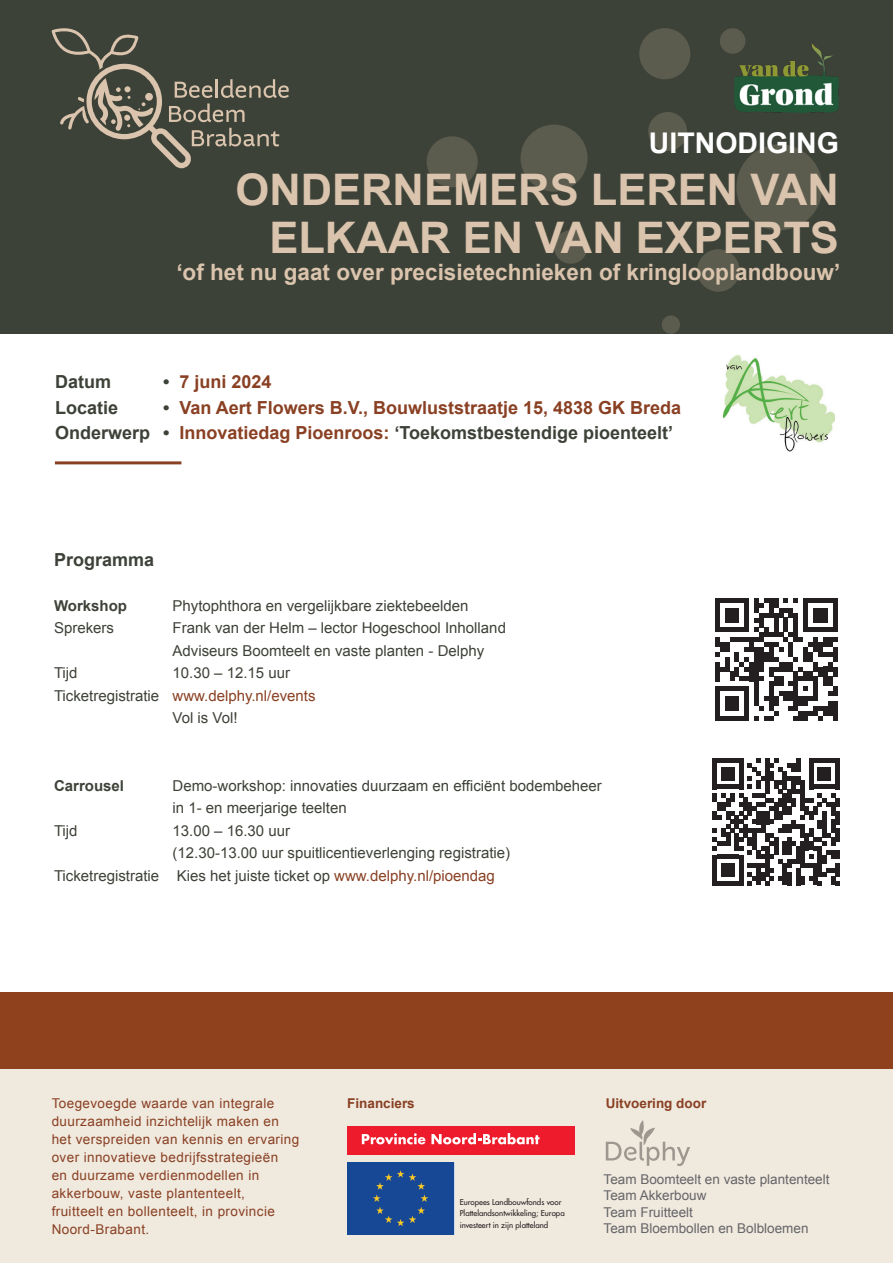
<style>
.page{position:relative;width:893px;height:1263px;background:#fff}
.page>*{position:absolute;margin:0;border:0;box-sizing:border-box;transform-origin:0 0}
.t1{font:700 43.5px/48px "Arial";color:#dbc4ad;text-align:right}
.t2{font:700 28.5px "Arial";color:#fff}
.t3{font:700 22.5px "Arial";color:#dbc4ad}
.bulleted{font:700 18px "Arial";color:#3d4238}
.t4{font:700 18px "Arial";color:#894023}
.bulleted-2{font:15px/22.5px "Arial";color:#3d4238}
.bulleted-3{font:15px "Arial";color:#894023}
.bulleted-4{font:700 15px "Arial";color:#3d4238}
.t5{font:13.5px/18px "Arial";letter-spacing:.03em;color:#894023}
.Heading_footer{font:13.5px "Arial";color:#656568}
.Heading_footer-2{font:700 13.5px "Arial";color:#894023}
.t6{font:500 7.95px/11.4px "Futura Std";color:#231f20}
.s1{color:#3d4238}
.s2{color:#894023}
</style>
<div class="page">
<div style="left:0;top:1062px;width:893px;height:201px;background:#f0e9de"></div>
<div style="left:0;top:992px;width:893px;height:76px;background:#8f401c"></div>
<div style="left:347px;top:1126px;width:228px;height:28px;background:#ee1b2c"></div>
<svg style="left:362px;top:1133px;width:63px;height:11px"></svg>
<svg style="left:431px;top:1133px;width:108px;height:11px"></svg>
<div style="left:347px;top:1163px;width:107px;height:71px;background:#174895"></div>
<svg style="left:606px;top:1120px;width:84px;height:46px"></svg>
<div style="left:0;top:0;width:893px;height:334px;background:#3d4238"></div>
<div style="left:736px;top:144px;width:86px;height:86px;background:#5b5b4e;border-radius:50%"></div>
<div style="left:697px;top:249px;width:43px;height:43px;background:#5b5b4e;border-radius:50%"></div>
<div style="left:554px;top:230px;width:34px;height:34px;background:#5b5b4e;border-radius:50%"></div>
<div style="left:662px;top:315px;width:18px;height:19px;background:#5b5b4e;border-radius:50%"></div>
<div style="left:520px;top:125px;width:68px;height:67px;background:#5b5b4e;border-radius:50%"></div>
<div style="left:427px;top:136px;width:51px;height:51px;background:#5b5b4e;border-radius:50%"></div>
<div style="left:720px;top:28px;width:25px;height:26px;background:#5b5b4e;border-radius:50%"></div>
<div style="left:639px;top:28px;width:51px;height:51px;background:#5b5b4e;border-radius:50%"></div>
<div style="left:648px;top:112px;width:39px;height:39px;background:#5b5b4e;border-radius:50%"></div>
<svg style="left:52px;top:28px;width:237px;height:140px"></svg>
<img style="left:734px;top:44px;width:105px;height:69px">
<hr style="left:55px;top:461px;width:126px;height:3px;background:#894023">
<img style="left:724px;top:355px;width:110px;height:97px">
<svg style="left:715px;top:598px;width:122px;height:122px"></svg>
<div style="left:832px;top:652px;width:5px;height:10px;background:#231f20"></div>
<div style="left:832px;top:667px;width:5px;height:9px;background:#231f20"></div>
<div style="left:832px;top:686px;width:5px;height:10px;background:#231f20"></div>
<div style="left:832px;top:701px;width:5px;height:10px;background:#231f20"></div>
<div style="left:832px;top:711px;width:5px;height:9px;background:#231f20"></div>
<svg style="left:713px;top:758px;width:127px;height:127px"></svg>
<p class="t2" style="left:649px;top:124px;width:192px">UITNODIGING</p>
<p class="t1" style="left:235px;top:168px;width:605px">ONDERNEMERS LEREN VAN<br>ELKAAR EN VAN EXPERTS</p>
<p class="t3" style="left:176px;top:258px;width:665px">‘of het nu gaat over precisietechnieken of kringlooplandbouw’</p>
<p class="bulleted" style="left:55px;top:370px;width:57px">Datum</p>
<p class="t4" style="left:163px;top:370px;width:110px"><span class="s1">•</span> 7 juni 2024</p>
<p class="bulleted" style="left:55px;top:396px;width:65px">Locatie</p>
<p class="t4" style="left:163px;top:396px;width:520px"><span class="s1">•</span> Van Aert Flowers B.V., Bouwluststraatje 15, 4838 GK Breda</p>
<p class="bulleted" style="left:55px;top:421px;width:620px">Onderwerp • <span class="s2">Innovatiedag Pioenroos:</span> ‘Toekomstbestendige pioenteelt’</p>
<p class="bulleted" style="left:54px;top:547px;width:102px">Programma</p>
<p class="bulleted-4" style="left:54px;top:595px;width:75px">Workshop</p>
<p class="bulleted-2" style="left:172px;top:594px;width:297px">Phytophthora en vergelijkbare ziektebeelden</p>
<p class="bulleted-2" style="left:54px;top:617px;width:62px">Sprekers</p>
<p class="bulleted-2" style="left:172px;top:617px;width:335px">Frank van der Helm – lector Hogeschool Inholland</p>
<p class="bulleted-2" style="left:172px;top:639px;width:313px">Adviseurs Boomteelt en vaste planten - Delphy</p>
<p class="bulleted-2" style="left:54px;top:662px;width:25px">Tijd</p>
<p class="bulleted-2" style="left:172px;top:662px;width:119px">10.30 – 12.15 uur</p>
<p class="bulleted-3" style="left:54px;top:685px;width:263px"><span class="s1">Ticketregistratie</span> www.delphy.nl/events</p>
<p class="bulleted-2" style="left:172px;top:707px;width:67px">Vol is Vol!</p>
<p class="bulleted-4" style="left:54px;top:775px;width:72px">Carrousel</p>
<p class="bulleted-2" style="left:172px;top:774px;width:431px">Demo-workshop: innovaties duurzaam en efficiënt bodembeheer in 1- en meerjarige teelten</p>
<p class="bulleted-2" style="left:54px;top:819px;width:25px">Tijd</p>
<p class="bulleted-2" style="left:172px;top:819px;width:119px">13.00 – 16.30 uur</p>
<p class="bulleted-2" style="left:172px;top:842px;width:339px">(12.30-13.00 uur spuitlicentieverlenging registratie)</p>
<p class="bulleted-2" style="left:54px;top:864px;width:442px">Ticketregistratie Kies het juiste ticket op <span class="s2">www.delphy.nl/pioendag</span></p>
<p class="t5" style="left:52px;top:1095px;width:249px">Toegevoegde waarde van integrale duurzaamheid inzichtelijk maken en het verspreiden van kennis en ervaring over innovatieve bedrijfsstrategieën<br>en duurzame verdienmodellen in akkerbouw, vaste plantenteelt, fruitteelt en bollenteelt, in provincie Noord-Brabant.</p>
<p class="Heading_footer-2" style="left:347px;top:1095px;width:69px">Financiers</p>
<p class="Heading_footer-2" style="left:606px;top:1095px;width:102px">Uitvoering door</p>
<p class="t6" style="left:460px;top:1196px;width:107px">Europees Landbouwfonds voor<br>Plattelandsontwikkeling; Europa investeert in zijn platteland</p>
<p class="Heading_footer" style="left:604px;top:1170px;width:227px">Team Boomteelt en vaste plantenteelt</p>
<p class="Heading_footer" style="left:604px;top:1187px;width:104px">Team Akkerbouw</p>
<p class="Heading_footer" style="left:604px;top:1203px;width:91px">Team Fruitteelt</p>
<p class="Heading_footer" style="left:604px;top:1219px;width:206px">Team Bloembollen en Bolbloemen</p>
</div>
